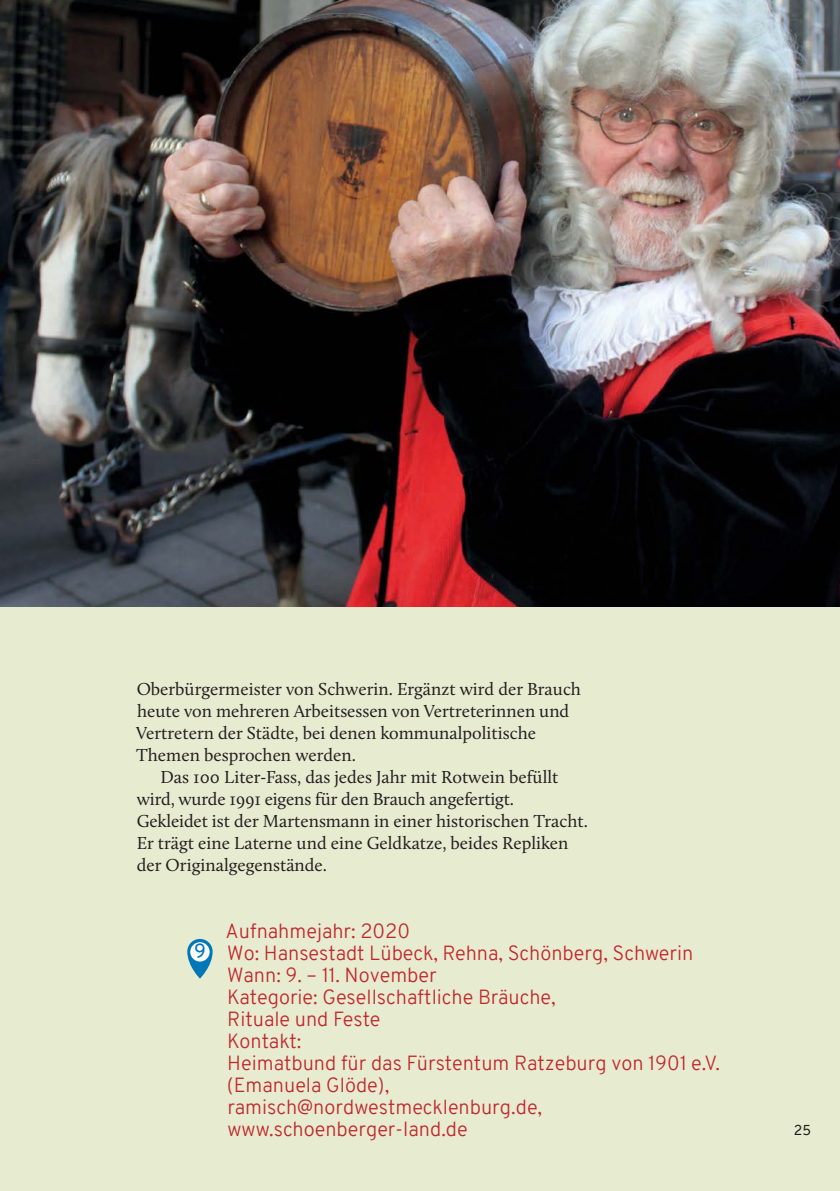
<style>
.page{position:relative;width:840px;height:1191px;background:#fff}
.page>*{position:absolute;margin:0;border:0;box-sizing:border-box;transform-origin:0 0}
.t1{font:300 20px/22px "Overpass";color:#c1282d}
.t2{font:19.8px "Overpass";color:#0077b6}
.t3{font:18px/22px "Calluna";color:#231f20}
.t4{font:14px "Overpass";color:#231f20}
</style>
<div class="page">
<div style="left:0;top:0;width:839px;height:1191px;background:#e7ecd1"></div>
<img style="left:0;top:0;width:839px;height:606px">
<svg style="left:187px;top:939px;width:25px;height:39px"></svg>
<div style="left:190px;top:942px;width:19px;height:19px;background:#fff;border-radius:50%"></div>
<p class="t3" style="left:136px;top:677px;width:446px">Oberbürgermeister von Schwerin. Ergänzt wird der Brauch heute von mehreren Arbeitsessen von Vertreterinnen und Vertretern der Städte, bei denen kommunalpolitische Themen besprochen werden.</p>
<p class="t3" style="left:137px;top:765px;width:452px;text-indent:24px">Das 100 Liter-Fass, das jedes Jahr mit Rotwein befüllt wird, wurde 1991 eigens für den Brauch angefertigt.<br>Gekleidet ist der Martensmann in einer historischen Tracht.<br>Er trägt eine Laterne und eine Geldkatze, beides Repliken der Originalgegenstände.</p>
<p class="t2" style="left:194px;top:937px;width:13px">9</p>
<p class="t1" style="left:225px;top:920px;width:495px">Aufnahmejahr: 2020<br>Wo: Hansestadt Lübeck, Rehna, Schönberg, Schwerin<br>Wann: 9. – 11. November<br>Kategorie: Gesellschaftliche Bräuche,<br>Rituale und Feste<br>Kontakt:<br>Heimatbund für das Fürstentum Ratzeburg von 1901 e.V. (Emanuela Glöde),<br>ramisch@nordwestmecklenburg.de, www.schoenberger-land.de</p>
<p class="t4" style="left:793px;top:1120px;width:19px">25</p>
</div>
